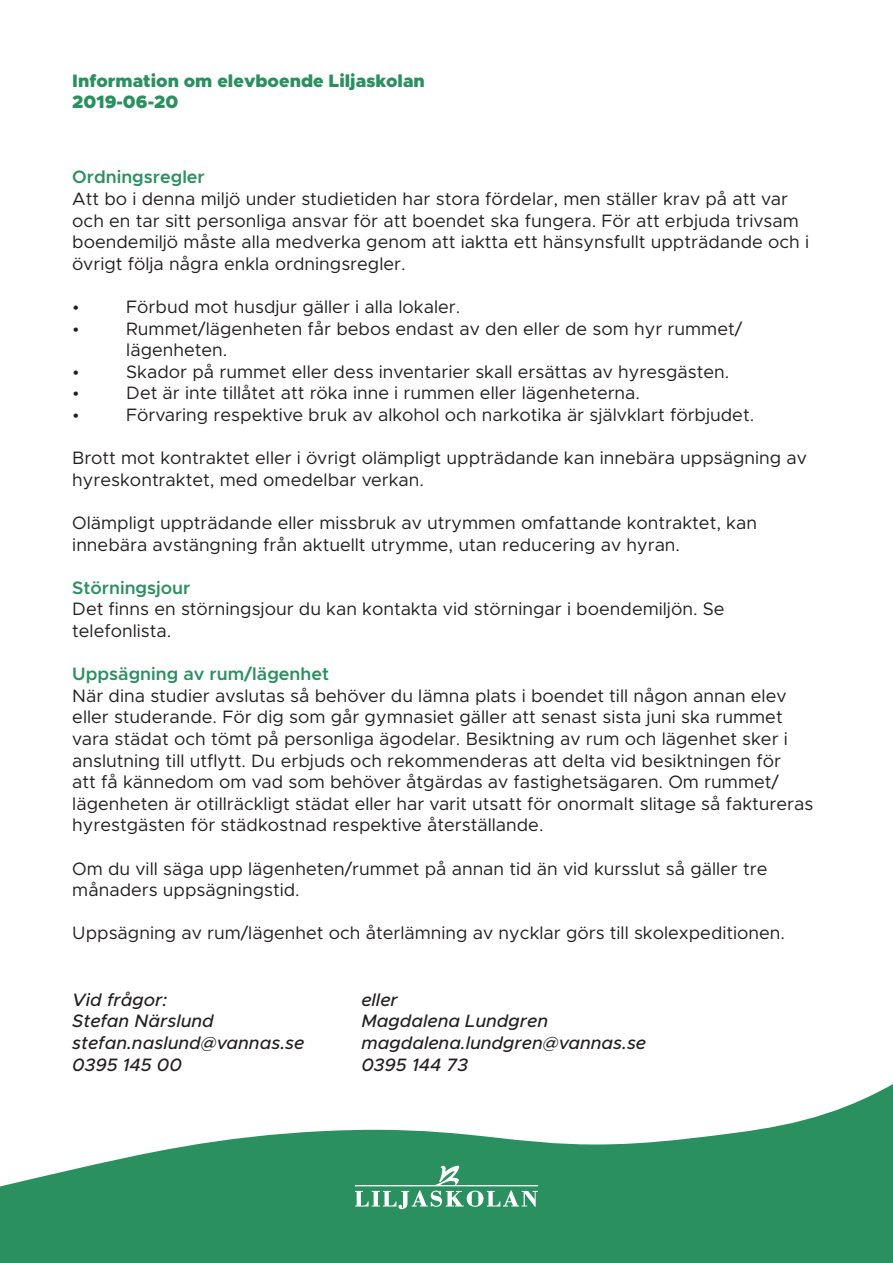
<style>
.page{position:relative;width:893px;height:1263px;background:#fff}
.page>*{position:absolute;margin:0;border:0;box-sizing:border-box;transform-origin:0 0}
.t1{font:18px/21.6px "Metropolis";color:#231f20}
.t2{font:italic 500 18px "Metropolis";color:#231f20}
.t3{font:600 18px "Metropolis";color:#2b9060}
.t4{font:900 18px "Metropolis";color:#2b9060}
</style>
<div class="page">
<svg style="left:0;top:1084px;width:893px;height:179px;fill:#2b9060"></svg>
<svg style="left:355px;top:1165px;width:183px;height:44px;background:#53a47e"></svg>
<p class="t4" style="left:72px;top:69px;width:354px">Information om elevboende Liljaskolan</p>
<p class="t4" style="left:72px;top:90px;width:108px">2019-06-20</p>
<p class="t3" style="left:72px;top:166px;width:134px">Ordningsregler</p>
<p class="t1" style="left:72px;top:188px;width:738px">Att bo i denna miljö under studietiden har stora fördelar, men ställer krav på att var och en tar sitt personliga ansvar för att boendet ska fungera. För att erbjuda trivsam boendemiljö måste alla medverka genom att iaktta ett hänsynsfullt uppträdande och i övrigt följa några enkla ordningsregler.</p>
<p class="t1" style="left:72px;top:296px;width:9px">•</p>
<p class="t1" style="left:126px;top:296px;width:335px">Förbud mot husdjur gäller i alla lokaler.</p>
<p class="t1" style="left:72px;top:318px;width:9px">•</p>
<p class="t1" style="left:126px;top:318px;width:617px">Rummet/lägenheten får bebos endast av den eller de som hyr rummet/ lägenheten.</p>
<p class="t1" style="left:72px;top:361px;width:9px">•</p>
<p class="t1" style="left:126px;top:361px;width:604px">Skador på rummet eller dess inventarier skall ersättas av hyresgästen.</p>
<p class="t1" style="left:72px;top:382px;width:9px">•</p>
<p class="t1" style="left:126px;top:382px;width:515px">Det är inte tillåtet att röka inne i rummen eller lägenheterna.</p>
<p class="t1" style="left:72px;top:404px;width:9px">•</p>
<p class="t1" style="left:126px;top:404px;width:629px">Förvaring respektive bruk av alkohol och narkotika är självklart förbjudet.</p>
<p class="t1" style="left:72px;top:447px;width:736px">Brott mot kontraktet eller i övrigt olämpligt uppträdande kan innebära uppsägning av hyreskontraktet, med omedelbar verkan.</p>
<p class="t1" style="left:72px;top:512px;width:686px">Olämpligt uppträdande eller missbruk av utrymmen omfattande kontraktet, kan innebära avstängning från aktuellt utrymme, utan reducering av hyran.</p>
<p class="t3" style="left:72px;top:576px;width:120px">Störningsjour</p>
<p class="t1" style="left:72px;top:598px;width:654px">Det finns en störningsjour du kan kontakta vid störningar i boendemiljön. Se telefonlista.</p>
<p class="t3" style="left:72px;top:663px;width:258px">Uppsägning av rum/lägenhet</p>
<p class="t1" style="left:72px;top:685px;width:742px">När dina studier avslutas så behöver du lämna plats i boendet till någon annan elev eller studerande. För dig som går gymnasiet gäller att senast sista juni ska rummet vara städat och tömt på personliga ägodelar. Besiktning av rum och lägenhet sker i anslutning till utflytt. Du erbjuds och rekommenderas att delta vid besiktningen för<br>att få kännedom om vad som behöver åtgärdas av fastighetsägaren. Om rummet/ lägenheten är otillräckligt städat eller har varit utsatt för onormalt slitage så faktureras hyrestgästen för städkostnad respektive återställande.</p>
<p class="t1" style="left:72px;top:858px;width:697px">Om du vill säga upp lägenheten/rummet på annan tid än vid kursslut så gäller tre månaders uppsägningstid.</p>
<p class="t1" style="left:72px;top:922px;width:714px">Uppsägning av rum/lägenhet och återlämning av nycklar görs till skolexpeditionen.</p>
<p class="t2" style="left:72px;top:988px;width:96px">Vid frågor:</p>
<p class="t2" style="left:72px;top:1010px;width:143px">Stefan Närslund</p>
<p class="t2" style="left:72px;top:1031px;width:233px">stefan.naslund@vannas.se</p>
<p class="t2" style="left:72px;top:1053px;width:111px">0395 145 00</p>
<p class="t2" style="left:361px;top:988px;width:38px">eller</p>
<p class="t2" style="left:361px;top:1010px;width:188px">Magdalena Lundgren</p>
<p class="t2" style="left:361px;top:1031px;width:286px">magdalena.lundgren@vannas.se</p>
<p class="t2" style="left:361px;top:1053px;width:108px">0395 144 73</p>
</div>
